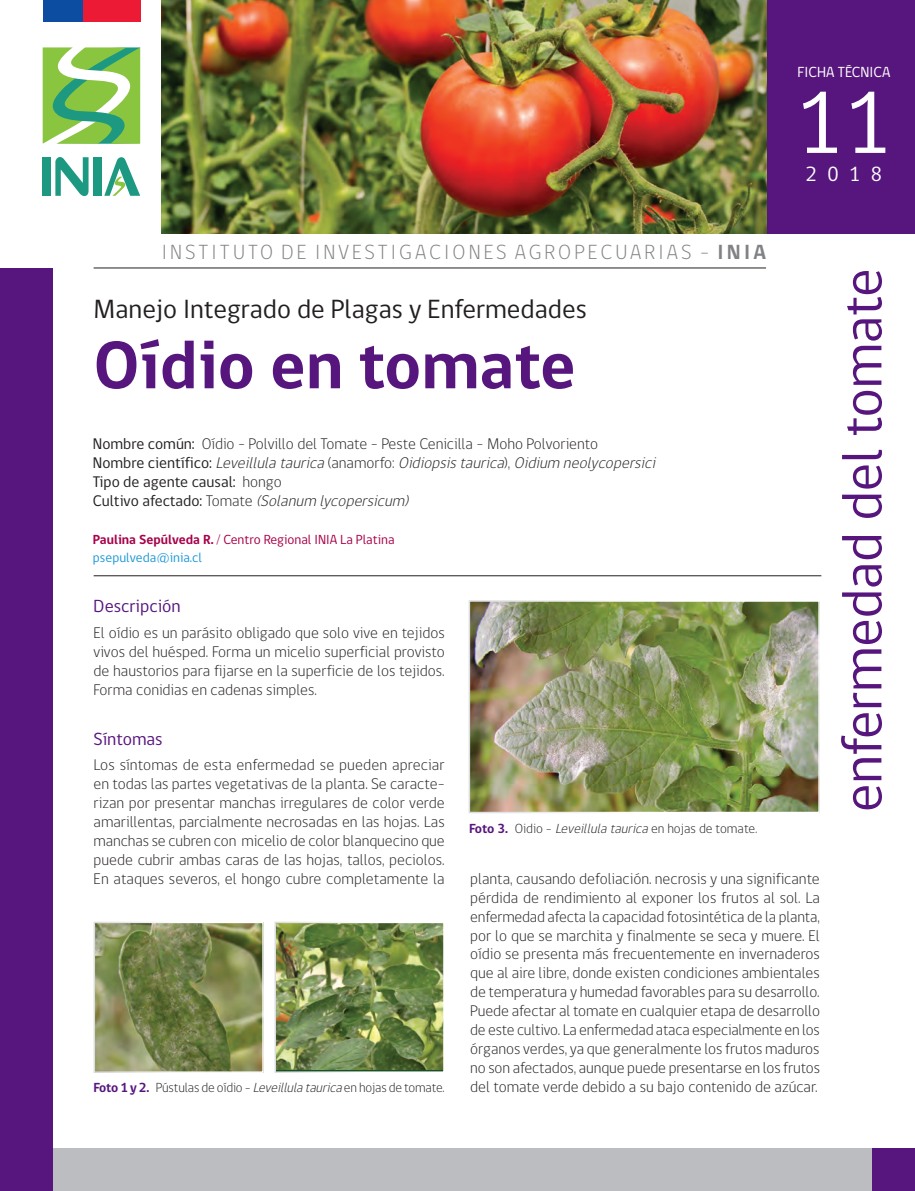
<style>
.page{position:relative;width:915px;height:1191px;background:#fff}
.page>*{position:absolute;margin:0;border:0;box-sizing:border-box;transform-origin:0 0}
.t1{font:90px "gob CL";color:#fff}
.TITULO_ficha{font:700 69px "gob CL";color:#57167d}
.LATERAL_texto{font:57px "gob CL";letter-spacing:-.01em;color:#57167d}
.TITULO_epígrafe{font:27px "gob CL";color:#231f20}
.t2{font:300 21px "gob CL";letter-spacing:.15em;color:#808285}
.t3{font:21px "gob CL";color:#fff}
.TEXTO_subtítulo{font:18px "gob CL";color:#57167d}
.TEXTO_general{font:300 15.75px/18.9px "gob CL";color:#231f20;text-align:justify}
.TEXTO_general-2{font:italic 300 15.75px "gob CL";color:#231f20}
.TEXTO_general-3{font:15.75px/18.9px "gob CL";color:#231f20}
.t4{font:15px "gob CL";color:#fff}
.TEXTO_imágenes{font:300 13.5px "gob CL";letter-spacing:-.01em;color:#231f20}
.TITULO_autor{font:13.5px "gob CL";color:#a70149}
.TITULO_mail{font:13.5px "gob CL";color:#1d99d6}
.s1{font-weight:700}
.s2{font-weight:400}
.s3{font-weight:400;font-style:normal}
.s4{font-style:normal}
.s5{font-weight:300}
.s6{font-weight:300;font-style:italic}
.s7{font-weight:700;color:#57167d}
.s8{font-style:italic}
</style>
<div class="page">
<div style="left:53px;top:1148px;width:819px;height:43px;background:#bcbdc0"></div>
<div style="left:0;top:268px;width:53px;height:923px;background:#57167d"></div>
<div style="left:765px;top:0;width:149px;height:234px;background:#57167d"></div>
<svg style="left:55px;top:157px;width:33px;height:39px"></svg>
<div style="left:43px;top:157px;width:8px;height:39px;background:#1d9982"></div>
<div style="left:93px;top:157px;width:8px;height:39px;background:#1d9982"></div>
<svg style="left:104px;top:157px;width:36px;height:39px"></svg>
<svg style="left:43px;top:47px;width:97px;height:97px"></svg>
<div style="left:43px;top:0;width:40px;height:21px;background:#0d4da1"></div>
<div style="left:83px;top:0;width:57px;height:21px;background:#ed1a35"></div>
<hr style="left:94px;top:268px;width:671px;height:1px;background:#231f20">
<div style="left:872px;top:1148px;width:42px;height:43px;background:#57167d"></div>
<img style="left:162px;top:0;width:603px;height:234px">
<img style="left:471px;top:603px;width:345px;height:207px">
<div style="left:468px;top:600px;width:351px;height:213px;border:2px solid #fff"></div>
<hr style="left:94px;top:575px;width:727px;height:1px;background:#231f20">
<img style="left:96px;top:924px;width:165px;height:146px">
<div style="left:93px;top:921px;width:171px;height:152px;border:2px solid #fff"></div>
<img style="left:277px;top:924px;width:164px;height:145px">
<div style="left:274px;top:921px;width:170px;height:152px;border:2px solid #fff"></div>
<p class="t4" style="left:797px;top:62px;width:94px">FICHA TÉCNICA</p>
<p class="t1" style="left:795px;top:61px;width:98px">11</p>
<p class="t3" style="left:805px;top:159px;width:78px">2018</p>
<h3 class="t2" style="left:162px;top:238px;width:605px">INSTITUTO DE INVESTIGACIONES AGROPECUARIAS – <span class="s1">INIA</span></h3>
<p class="TITULO_epígrafe" style="left:94px;top:290px;width:494px">Manejo Integrado de Plagas y Enfermedades</p>
<p class="TITULO_ficha" style="left:94px;top:318px;width:483px">Oídio en tomate</p>
<p class="TEXTO_general" style="left:93px;top:435px;width:506px"><span class="s2">Nombre común:</span> Oídio - Polvillo del Tomate - Peste Cenicilla - Moho Polvoriento</p>
<p class="TEXTO_general-2" style="left:93px;top:452px;width:568px"><span class="s3">N o m b r e c i e n t ífi c o :</span> Leveillulataurica<span class="s4">( a n a m o r fo :</span> Oidiopsistaurica<span class="s4">) ,</span> Oidium neolycopersici</p>
<p class="TEXTO_general-3" style="left:93px;top:472px;width:321px">Tipo de agente causal: <span class="s5">hongo<br></span>C u lt i vo a fe cta d o : <span class="s5">To m a te</span> <span class="s6">(Solanum lycopersicum)</span></p>
<p class="TITULO_autor" style="left:93px;top:530px;width:303px"><span class="s1">Paulina Sepúlveda R.</span> / Centro Regional INIA La Platina</p>
<p class="TITULO_mail" style="left:93px;top:549px;width:111px">psepulveda@inia.cl</p>
<p class="TEXTO_subtítulo" style="left:94px;top:594px;width:88px">Descripción</p>
<p class="TEXTO_general" style="left:94px;top:624px;width:352px">El oídio es un parásito obligado que solo vive en tejidos vivos del huésped. Forma un micelio superficial provisto de haustorios para fijarse en la superficie de los tejidos.<br>Forma conidias en cadenas simples.</p>
<p class="TEXTO_subtítulo" style="left:94px;top:726px;width:70px">Síntomas</p>
<p class="TEXTO_general" style="left:94px;top:756px;width:352px">Los síntomas de esta enfermedad se pueden apreciar en todas las partes vegetativas de la planta. Se caracte&shy;rizan por presentar manchas irregulares de color verde amarillentas, parcialmente necrosadas en las hojas. Las manchas se cubren con micelio de color blanquecino que puede cubrir ambas caras de las hojas, tallos, peciolos.<br>En ataques severos, el hongo cubre completamente la</p>
<p class="TEXTO_imágenes" style="left:94px;top:1078px;width:352px"><span class="s7">Foto 1 y 2.</span> Pústulas de oídio - <span class="s8">Leveillulataurica</span>en hojas de tomate.</p>
<p class="TEXTO_imágenes" style="left:469px;top:819px;width:294px"><span class="s7">Foto 3.</span> Oidio - <span class="s8">Leveillulataurica</span>en hojas de tomate<span class="s8">.</span></p>
<p class="TEXTO_general" style="left:470px;top:869px;width:351px">planta, causando defoliación. necrosis y una significante pérdida de rendimiento al exponer los frutos al sol. La enfermedad afecta la capacidad fotosintética de la planta, por lo que se marchita y finalmente se seca y muere. El oídio se presenta más frecuentemente en invernaderos que al aire libre, donde existen condiciones ambientales de temperatura y humedad favorables para su desarrollo.</p>
<p class="TEXTO_general" style="left:470px;top:1002px;width:351px">Puede afectar al tomate en cualquier etapa de desarrollo de este cultivo. La enfermedad ataca especialmente en los órganos verdes, ya que generalmente los frutos maduros no son afectados, aunque puede presentarse en los frutos del tomate verde debido a su bajo contenido de azúcar.</p>
<p class="LATERAL_texto" style="left:823px;top:812px;width:545px;rotate:-90deg">enfermedad del tomate</p>
</div>
